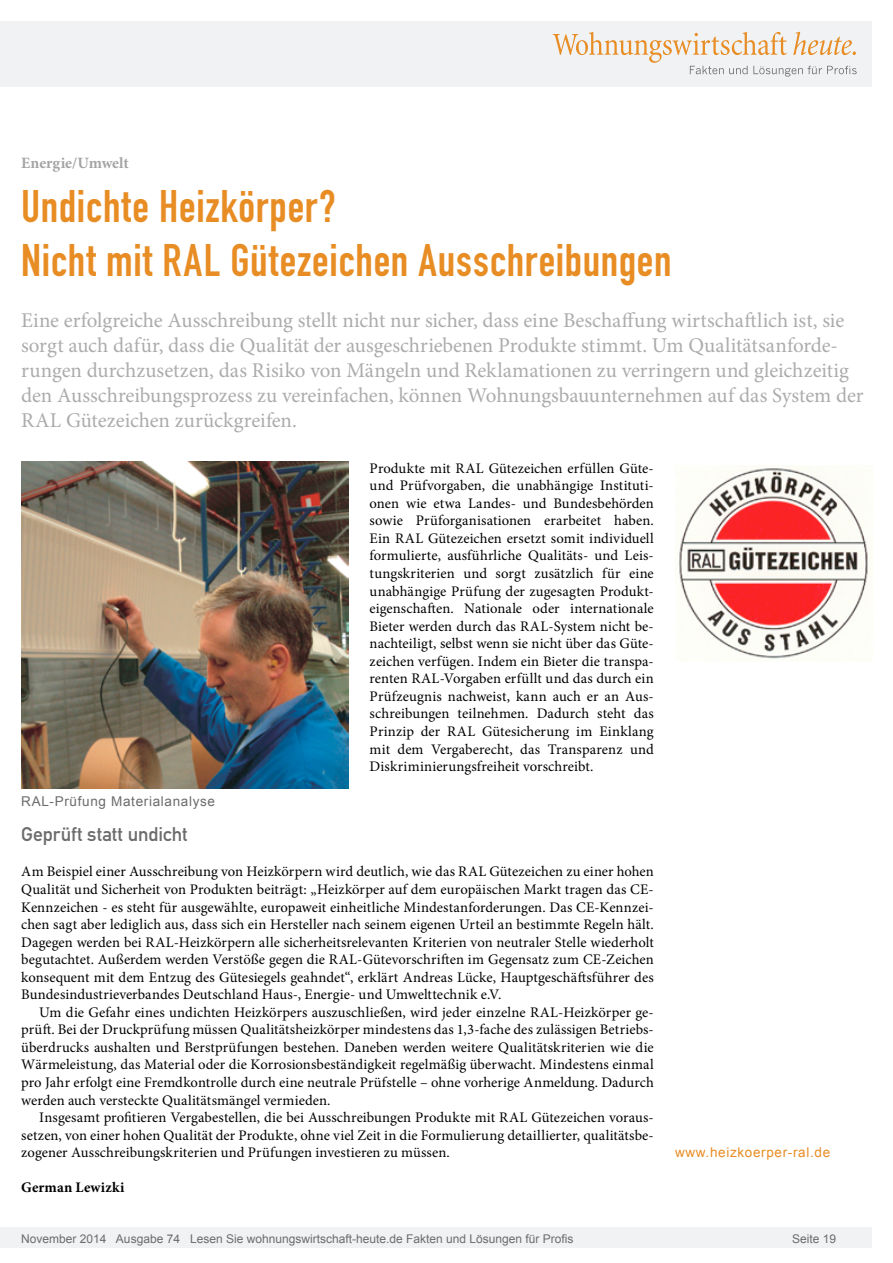
<style>
.page{position:relative;width:893px;height:1263px;background:#fff}
.page>*{position:absolute;margin:0;border:0;box-sizing:border-box;transform-origin:0 0}
.Überschrift_Groß{font:45px/54px "DIN Engschrift";letter-spacing:.015em;color:#e88c24}
.Anlesetext{font:21px/25.2px "Minion Pro";letter-spacing:-.005em;color:#acacac}
.Überschrift_Grau{font:19.5px "DIN Mittelschrift";color:#6c6c6c}
.Kategorie{font:700 15.75px "Minion Pro";letter-spacing:-.005em;color:#a4a4a4}
.Fließtext_erste_Zeil{font:14.7px/17.5px "Minion Pro";letter-spacing:.005em;color:#000;text-align:justify}
.Fliesstext{font:14.7px/17.5px "Minion Pro";letter-spacing:.005em;color:#000;text-align:justify}
.AUTOR{font:700 14.7px "Minion Pro";letter-spacing:.015em;color:#000}
.Bildunterschrift{font:13.5px "Arial";letter-spacing:.05em;color:#6c6c6c}
.Info{font:13.5px "Arial";letter-spacing:.05em;color:#e88c24}
.t1{font:12px "Arial";color:#6c6c6c}
</style>
<div class="page">
<div style="left:0;top:1227px;width:872px;height:20px;background:#f1f2f3"></div>
<div style="left:0;top:21px;width:872px;height:66px;background:#f1f2f3"></div>
<svg style="left:553px;top:32px;width:304px;height:45px"></svg>
<img style="left:675px;top:466px;width:198px;height:196px">
<img style="left:21px;top:462px;width:327px;height:327px">
<p class="Kategorie" style="left:21px;top:152px;width:109px">Energie/Umwelt</p>
<p class="Überschrift_Groß" style="left:21px;top:180px;width:652px">Undichte Heizkörper?<br>Nicht mit RAL Gütezeichen Ausschreibungen</p>
<p class="Anlesetext" style="left:21px;top:307px;width:844px">Eine erfolgreiche Ausschreibung stellt nicht nur sicher, dass eine Beschaffung wirtschaftlich ist, sie sorgt auch dafür, dass die Qualität der ausgeschriebenen Produkte stimmt. Um Qualitätsanforde&shy;rungen durchzusetzen, das Risiko von Mängeln und Reklamationen zu verringern und gleichzeitig den Ausschreibungsprozess zu vereinfachen, können Wohnungsbauunternehmen auf das System der RAL Gütezeichen zurückgreifen.</p>
<p class="Fließtext_erste_Zeil" style="left:370px;top:459px;width:286px">Produkte mit RAL Gütezeichen erfüllen Güte&shy;und Prüfvorgaben, die unabhängige Instituti&shy;onen wie etwa Landes- und Bundesbehörden sowie Prüforganisationen erarbeitet haben.<br>Ein RAL Gütezeichen ersetzt somit individuell formulierte, ausführliche Qualitäts- und Leis&shy;tungskriterien und sorgt zusätzlich für eine unabhängige Prüfung der zugesagten Produkt&shy;eigenschaften. Nationale oder internationale Bieter werden durch das RAL-System nicht be&shy;nachteiligt, selbst wenn sie nicht über das Güte&shy;zeichen verfügen. Indem ein Bieter die transpa&shy;renten RAL-Vorgaben erfüllt und das durch ein Prüfzeugnis nachweist, kann auch er an Aus&shy;schreibungen teilnehmen. Dadurch steht das Prinzip der RAL Gütesicherung im Einklang mit dem Vergaberecht, das Transparenz und Diskriminierungsfreiheit vorschreibt.</p>
<p class="Bildunterschrift" style="left:21px;top:793px;width:195px">RAL-Prüfung Materialanalyse</p>
<p class="Überschrift_Grau" style="left:21px;top:823px;width:168px">Geprüft statt undicht</p>
<p class="Fließtext_erste_Zeil" style="left:21px;top:863px;width:634px">Am Beispiel einer Ausschreibung von Heizkörpern wird deutlich, wie das RAL Gütezeichen zu einer hohen Qualität und Sicherheit von Produkten beiträgt: „Heizkörper auf dem europäischen Markt tragen das CE-Kennzeichen - es steht für ausgewählte, europaweit einheitliche Mindestanforderungen. Das CE-Kennzei&shy;chen sagt aber lediglich aus, dass sich ein Hersteller nach seinem eigenen Urteil an bestimmte Regeln hält.<br>Dagegen werden bei RAL-Heizkörpern alle sicherheitsrelevanten Kriterien von neutraler Stelle wiederholt begutachtet. Außerdem werden Verstöße gegen die RAL-Gütevorschriften im Gegensatz zum CE-Zeichen konsequent mit dem Entzug des Gütesiegels geahndet“, erklärt Andreas Lücke, Hauptgeschäftsführer des Bundesindustrieverbandes Deutschland Haus-, Energie- und Umwelttechnik e.V.</p>
<p class="Fliesstext" style="left:21px;top:1003px;width:634px;text-indent:18px">Um die Gefahr eines undichten Heizkörpers auszuschließen, wird jeder einzelne RAL-Heizkörper ge&shy;prüft. Bei der Druckprüfung müssen Qualitätsheizkörper mindestens das 1,3-fache des zulässigen Betriebs&shy;überdrucks aushalten und Berstprüfungen bestehen. Daneben werden weitere Qualitätskriterien wie die Wärmeleistung, das Material oder die Korrosionsbeständigkeit regelmäßig überwacht. Mindestens einmal pro Jahr erfolgt eine Fremdkontrolle durch eine neutrale Prüfstelle – ohne vorherige Anmeldung. Dadurch werden auch versteckte Qualitätsmängel vermieden.</p>
<p class="Fliesstext" style="left:21px;top:1109px;width:634px;text-indent:18px">Insgesamt profitieren Vergabestellen, die bei Ausschreibungen Produkte mit RAL Gütezeichen voraus&shy;setzen, von einer hohen Qualität der Produkte, ohne viel Zeit in die Formulierung detaillierter, qualitätsbe&shy;zogener Ausschreibungskriterien und Prüfungen investieren zu müssen.</p>
<p class="AUTOR" style="left:21px;top:1177px;width:105px">German Lewizki</p>
<p class="Info" style="left:675px;top:1144px;width:157px">www.heizkoerper-ral.de</p>
<p class="t1" style="left:21px;top:1230px;width:554px">November 2014 Ausgabe 74 Lesen Sie wohnungswirtschaft-heute.de Fakten und Lösungen für Profis</p>
<p class="t1" style="left:792px;top:1231px;width:46px">Seite 19</p>
</div>
